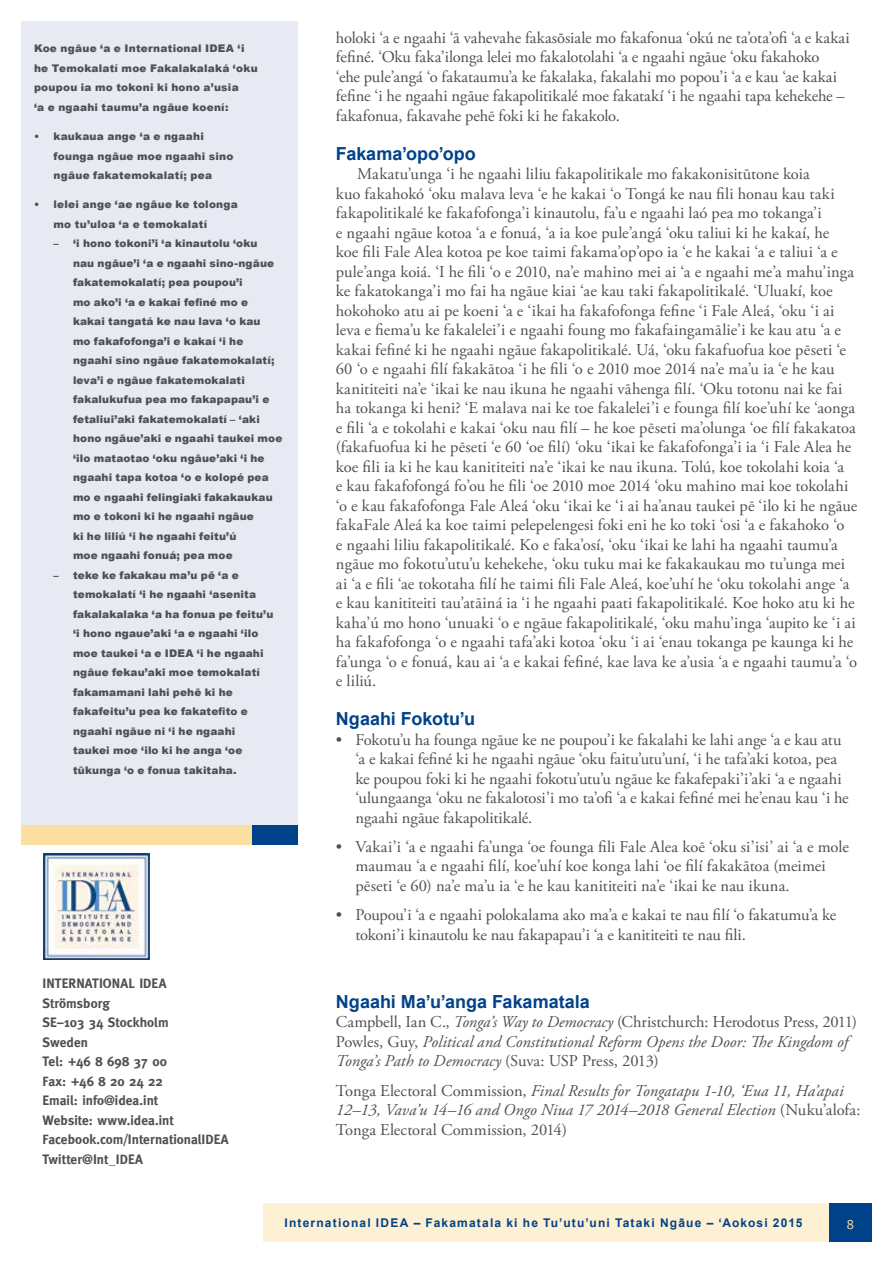
<style>
.page{position:relative;width:893px;height:1263px;background:#fff}
.page>*{position:absolute;margin:0;border:0;box-sizing:border-box;transform-origin:0 0}
.t1{font:700 18px "Arial";color:#004289}
.t2{font:16.5px/19.5px "Adobe Garamond Pro";letter-spacing:.005em;color:#504f53}
.t3{font:italic 16.5px/19.5px "Adobe Garamond Pro";letter-spacing:.005em;color:#504f53}
.t4{font:700 13.5px/19.5px "Meta";letter-spacing:.005em;color:#504f53}
.t5{font:13.5px "Meta";color:#fcdf9f}
.t6{font:700 12px "Arial";letter-spacing:.095em;color:#004289}
.t7{font:900 10.5px/19.5px "Arial";letter-spacing:.015em;color:#504f53}
.s1{font-style:normal}
</style>
<div class="page">
<div style="left:263px;top:1203px;width:567px;height:39px;background:#fef0d2"></div>
<div style="left:829px;top:1203px;width:43px;height:39px;background:#004289"></div>
<div style="left:21px;top:21px;width:277px;height:805px;background:#e7e9f3"></div>
<img style="left:43px;top:853px;width:107px;height:106px">
<div style="left:21px;top:826px;width:277px;height:19px;background:#fcdf9f"></div>
<div style="left:252px;top:826px;width:46px;height:19px;background:#004289"></div>
<p class="t7" style="left:34px;top:38px;width:225px">Koe ngāue ‘a e International IDEA ‘i he Temokalatí moe Fakalakalaká ‘oku poupou ia mo tokoni ki hono a’usia<br>‘a e ngaahi taumu’a ngāue koení:</p>
<p class="t7" style="left:54px;top:126px;width:182px;text-indent:-19px">• kaukaua ange ‘a e ngaahi founga ngāue moe ngaahi sino ngāue fakatemokalatí; pea</p>
<p class="t7" style="left:54px;top:194px;width:186px;text-indent:-19px">• lelei ange ‘ae ngāue ke tolonga mo tu’uloa ‘a e temokalatí</p>
<p class="t7" style="left:73px;top:233px;width:211px;text-indent:-19px">– ‘i hono tokoni’i ‘a kinautolu ‘oku<br>nau ngāue’i ‘a e ngaahi sino-ngāue fakatemokalatí; pea poupou’i<br>mo ako’i ‘a e kakai fefiné mo e kakai tangatá ke nau lava ‘o kau<br>mo fakafofonga’i e kakaí ‘i he ngaahi sino ngāue fakatemokalatí; leva’i e ngāue fakatemokalati fakalukufua pea mo fakapapau’i e fetaliui’aki fakatemokalatí – ‘aki hono ngāue’aki e ngaahi taukei moe ‘ilo mataotao ‘oku ngāue’aki ‘i he ngaahi tapa kotoa ‘o e kolopé pea mo e ngaahi felingiaki fakakaukau mo e tokoni ki he ngaahi ngāue<br>ki he liliú ‘i he ngaahi feitu’ú<br>moe ngaahi fonuá; pea moe</p>
<p class="t7" style="left:73px;top:565px;width:202px;text-indent:-19px">– teke ke fakakau ma’u pē ‘a e temokalatí ‘i he ngaahi ‘asenita fakalakalaka ‘a ha fonua pe feitu’u ‘i hono ngaue’aki ‘a e ngaahi ‘ilo moe taukei ‘a e IDEA ‘i he ngaahi ngāue fekau’aki moe temokalatí fakamamani lahi pehē ki he fakafeitu’u pea ke fakatefito e ngaahi ngāue ni ‘i he ngaahi taukei moe ‘ilo ki he anga ‘oe tūkunga ‘o e fonua takitaha.</p>
<p class="t4" style="left:43px;top:974px;width:188px">INTERNATIONAL IDEA<br>Strömsborg<br>SE–103 34 Stockholm<br>Sweden<br>Tel: +46 8 698 37 00<br>Fax: +46 8 20 24 22<br>Email: info@idea.int<br>Website: www.idea.int<br>Facebook.com/InternationalIDEA<br>Twitter@Int_IDEA</p>
<p class="t2" style="left:336px;top:28px;width:515px">holoki ‘a e ngaahi ‘ā vahevahe fakasōsiale mo fakafonua ‘okú ne ta’ota’ofi ‘a e kakai fefiné. ‘Oku faka’ilonga lelei mo fakalotolahi ‘a e ngaahi ngāue ‘oku fakahoko<br>‘ehe pule’angá ‘o fakataumu’a ke fakalaka, fakalahi mo popou’i ‘a e kau ‘ae kakai fefine ‘i he ngaahi ngāue fakapolitikalé moe fakatakí ‘i he ngaahi tapa kehekehe – fakafonua, fakavahe pehē foki ki he fakakolo.</p>
<p class="t1" style="left:336px;top:141px;width:141px">Fakama’opo’opo</p>
<p class="t2" style="left:336px;top:165px;width:523px;text-indent:21px">Makatu’unga ‘i he ngaahi liliu fakapolitikale mo fakakonisitūtone koia<br>kuo fakahokó ‘oku malava leva ‘e he kakai ‘o Tongá ke nau fili honau kau taki fakapolitikalé ke fakafofonga’i kinautolu, fa’u e ngaahi laó pea mo tokanga’i<br>e ngaahi ngāue kotoa ‘a e fonuá, ‘a ia koe pule’angá ‘oku taliui ki he kakaí, he<br>koe fili Fale Alea kotoa pe koe taimi fakama’op’opo ia ‘e he kakai ‘a e taliui ‘a e pule’anga koiá. ‘I he fili ‘o e 2010, na’e mahino mei ai ‘a e ngaahi me’a mahu’inga ke fakatokanga’i mo fai ha ngāue kiai ‘ae kau taki fakapolitikalé. ‘Uluakí, koe hokohoko atu ai pe koeni ‘a e ‘ikai ha fakafofonga fefine ‘i Fale Aleá, ‘oku ‘i ai leva e fiema’u ke fakalelei’i e ngaahi foung mo fakafaingamālie’i ke kau atu ‘a e kakai fefiné ki he ngaahi ngāue fakapolitikalé. Uá, ‘oku fakafuofua koe pēseti ‘e 60 ‘o e ngaahi filí fakakātoa ‘i he fili ‘o e 2010 moe 2014 na’e ma’u ia ‘e he kau kanititeiti na’e ‘ikai ke nau ikuna he ngaahi vāhenga filí. ‘Oku totonu nai ke fai ha tokanga ki heni? ‘E malava nai ke toe fakalelei’i e founga filí koe’uhí ke ‘aonga e fili ‘a e tokolahi e kakai ‘oku nau filí – he koe pēseti ma’olunga ‘oe filí fakakatoa (fakafuofua ki he pēseti ‘e 60 ‘oe filí) ‘oku ‘ikai ke fakafofonga’i ia ‘i Fale Alea he koe fili ia ki he kau kanititeiti na’e ‘ikai ke nau ikuna. Tolú, koe tokolahi koia ‘a<br>e kau fakafofongá fo’ou he fili ‘oe 2010 moe 2014 ‘oku mahino mai koe tokolahi ‘o e kau fakafofonga Fale Aleá ‘oku ‘ikai ke ‘i ai ha’anau taukei pē ‘ilo ki he ngāue fakaFale Aleá ka koe taimi pelepelengesi foki eni he ko toki ‘osi ‘a e fakahoko ‘o<br>e ngaahi liliu fakapolitikalé. Ko e faka’osí, ‘oku ‘ikai ke lahi ha ngaahi taumu’a ngāue mo fokotu’utu’u kehekehe, ‘oku tuku mai ke fakakaukau mo tu’unga mei ai ‘a e fili ‘ae tokotaha filí he taimi fili Fale Aleá, koe’uhí he ‘oku tokolahi ange ‘a e kau kanititeiti tau’atāiná ia ‘i he ngaahi paati fakapolitikalé. Koe hoko atu ki he kaha’ú mo hono ‘unuaki ‘o e ngāue fakapolitikalé, ‘oku mahu’inga ‘aupito ke ‘i ai ha fakafofonga ‘o e ngaahi tafa’aki kotoa ‘oku ‘i ai ‘enau tokanga pe kaunga ki he fa’unga ‘o e fonuá, kau ai ‘a e kakai fefiné, kae lava ke a’usia ‘a e ngaahi taumu’a ‘o e liliú.</p>
<p class="t1" style="left:336px;top:707px;width:141px">Ngaahi Fokotu’u</p>
<p class="t2" style="left:355px;top:730px;width:495px;text-indent:-20px">• Fokotu’u ha founga ngāue ke ne poupou’i ke fakalahi ke lahi ange ‘a e kau atu ‘a e kakai fefiné ki he ngaahi ngāue ‘oku faitu’utu’uní, ‘i he tafa’aki kotoa, pea ke poupou foki ki he ngaahi fokotu’utu’u ngāue ke fakafepaki’i’aki ‘a e ngaahi ‘ulungaanga ‘oku ne fakalotosi’i mo ta’ofi ‘a e kakai fefiné mei he’enau kau ‘i he ngaahi ngāue fakapolitikalé.</p>
<p class="t2" style="left:355px;top:837px;width:495px;text-indent:-20px">• Vakai’i ‘a e ngaahi fa’unga ‘oe founga fili Fale Alea koē ‘oku si’isi’ ai ‘a e mole maumau ‘a e ngaahi filí, koe’uhí koe konga lahi ‘oe filí fakakātoa (meimei pēseti ‘e 60) na’e ma’u ia ‘e he kau kanititeiti na’e ‘ikai ke nau ikuna.</p>
<p class="t2" style="left:355px;top:906px;width:482px;text-indent:-20px">• Poupou’i ‘a e ngaahi polokalama ako ma’a e kakai te nau filí ‘o fakatumu’a ke tokoni’i kinautolu ke nau fakapapau’i ‘a e kanititeiti te nau fili.</p>
<p class="t1" style="left:336px;top:989px;width:255px">Ngaahi Ma’u’anga Fakamatala</p>
<p class="t3" style="left:336px;top:1013px;width:522px"><span class="s1">Campbell, Ian C.,</span> Tonga’s Way to Democracy <span class="s1">(Christchurch: Herodotus Press, 2011)<br>Powles, Guy,</span> Political and Constitutional Reform Opens the Door: The Kingdom of<br>Tonga’s Path to Democracy <span class="s1">(Suva: USP Press, 2013)</span></p>
<p class="t3" style="left:336px;top:1081px;width:526px"><span class="s1">Tonga Electoral Commission,</span> Final Results for Tongatapu 1-10, ‘Eua 11, Ha’apai<br>12–13, Vava’u 14–16 and Ongo Niua 17 2014–2018 General Election <span class="s1">(Nuku’alofa:<br>Tonga Electoral Commission, 2014)</span></p>
<p class="t6" style="left:284px;top:1215px;width:519px">International IDEA – Fakamatala ki he Tu’utu’uni Tataki Ngāue – ‘Aokosi 2015</p>
<p class="t5" style="left:847px;top:1216px;width:9px">8</p>
</div>
